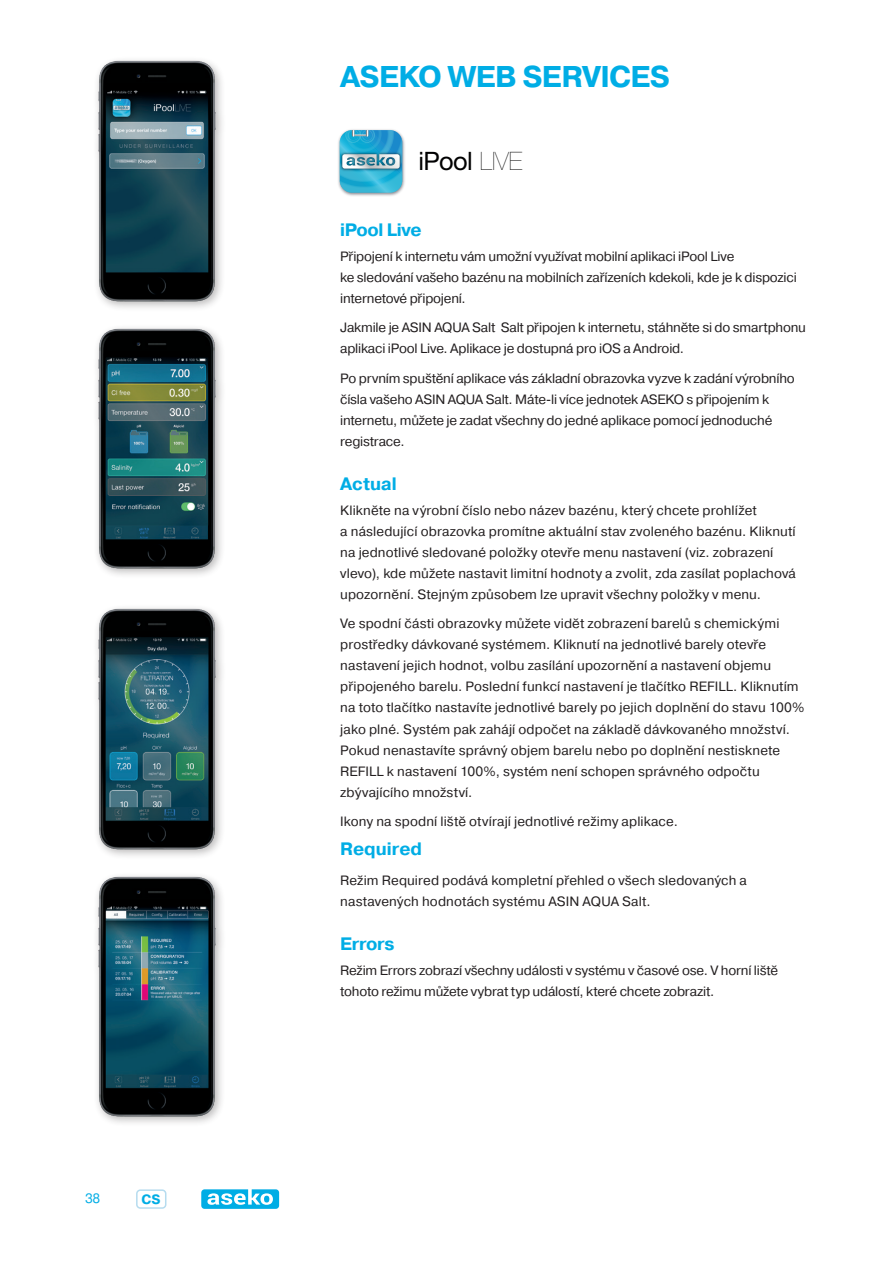
<style>
.page{position:relative;width:893px;height:1263px;background:#fff}
.page>*{position:absolute;margin:0;border:0;box-sizing:border-box;transform-origin:0 0}
.t1{font:700 30px "Pragmatica";letter-spacing:-.02em;color:#00ade5}
.t2{font:25.35px "Helvetica Neue CE";letter-spacing:-.025em;color:#000001}
.t3{font:700 18px "Pragmatica";letter-spacing:-.01em;color:#00ade5}
.t4{font:13.5px/21px "Pragmatica";letter-spacing:.005em;color:#231f20}
.t5{font:13.5px/21px "Pragmatica";letter-spacing:-.015em;color:#231f20}
.t6{font:13.5px "Pragmatica";color:#00ade5}
.t7{font:700 13.5px "Pragmatica";color:#00ade5}
.s1{font-weight:200}
</style>
<div class="page">
<div style="left:136px;top:1189px;width:30px;height:20px;border:2px solid #b6dcef;border-radius:4px"></div>
<svg style="left:201px;top:1189px;width:78px;height:20px"></svg>
<img style="left:96px;top:60px;width:126px;height:248px">
<div style="left:93px;top:323px;width:133px;height:256px;background:#231f20;opacity:.3"></div>
<img style="left:96px;top:608px;width:126px;height:248px">
<div style="left:93px;top:871px;width:133px;height:256px;background:#231f20;opacity:.3"></div>
<img style="left:338px;top:129px;width:67px;height:67px">
<svg style="left:340px;top:130px;width:62px;height:63px;background:#4bafce"></svg>
<p class="t6" style="left:85px;top:1190px;width:17px">38</p>
<p class="t7" style="left:141px;top:1190px;width:20px">CS</p>
<h1 class="t1" style="left:340px;top:58px;width:331px">ASEKO WEB SERVICES</h1>
<h2 class="t2" style="left:419px;top:147px;width:105px">iPool <span class="s1">LIVE</span></h2>
<h3 class="t3" style="left:340px;top:218px;width:83px">iPool Live</h3>
<p class="t5" style="left:340px;top:246px;width:458px">Připojení k internetu vám umožní využívat mobilní aplikaci iPool Live<br>ke sledování vašeho bazénu na mobilních zařízeních kdekoli, kde je k dispozici internetové připojení.</p>
<p class="t5" style="left:340px;top:318px;width:467px">Jakmile je ASIN AQUA Salt Salt připojen k internetu, stáhněte si do smartphonu aplikaci iPool Live. Aplikace je dostupná pro iOS a Android.</p>
<p class="t5" style="left:340px;top:368px;width:456px">Po prvním spuštění aplikace vás základní obrazovka vyzve k zadání výrobního čísla vašeho ASIN AQUA Salt. Máte-li více jednotek ASEKO s připojením k internetu, můžete je zadat všechny do jedné aplikace pomocí jednoduché registrace.</p>
<h3 class="t3" style="left:340px;top:472px;width:58px">Actual</h3>
<p class="t4" style="left:340px;top:500px;width:457px">Klikněte na výrobní číslo nebo název bazénu, který chcete prohlížet<br>a následující obrazovka promítne aktuální stav zvoleného bazénu. Kliknutí na jednotlivé sledované položky otevře menu nastavení (viz. zobrazení vlevo), kde můžete nastavit limitní hodnoty a zvolit, zda zasílat poplachová upozornění. Stejným způsobem lze upravit všechny položky v menu.</p>
<p class="t4" style="left:340px;top:614px;width:466px">Ve spodní části obrazovky můžete vidět zobrazení barelů s chemickými prostředky dávkované systémem. Kliknutí na jednotlivé barely otevře nastavení jejich hodnot, volbu zasílání upozornění a nastavení objemu připojeného barelu. Poslední funkcí nastavení je tlačítko REFILL. Kliknutím na toto tlačítko nastavíte jednotlivé barely po jejich doplnění do stavu 100% jako plné. Systém pak zahájí odpočet na základě dávkovaného množství.<br>Pokud nenastavíte správný objem barelu nebo po doplnění nestisknete REFILL k nastavení 100%, systém není schopen správného odpočtu zbývajícího množství.</p>
<p class="t4" style="left:340px;top:811px;width:339px">Ikony na spodní liště otvírají jednotlivé režimy aplikace.</p>
<h3 class="t3" style="left:340px;top:837px;width:83px">Required</h3>
<p class="t4" style="left:340px;top:870px;width:408px">Režim Required podává kompletní přehled o všech sledovaných a nastavených hodnotách systému ASIN AQUA Salt.</p>
<h3 class="t3" style="left:340px;top:932px;width:56px">Errors</h3>
<p class="t5" style="left:340px;top:960px;width:439px">Režim Errors zobrazí všechny události v systému v časové ose. V horní liště tohoto režimu můžete vybrat typ událostí, které chcete zobrazit.</p>
</div>
